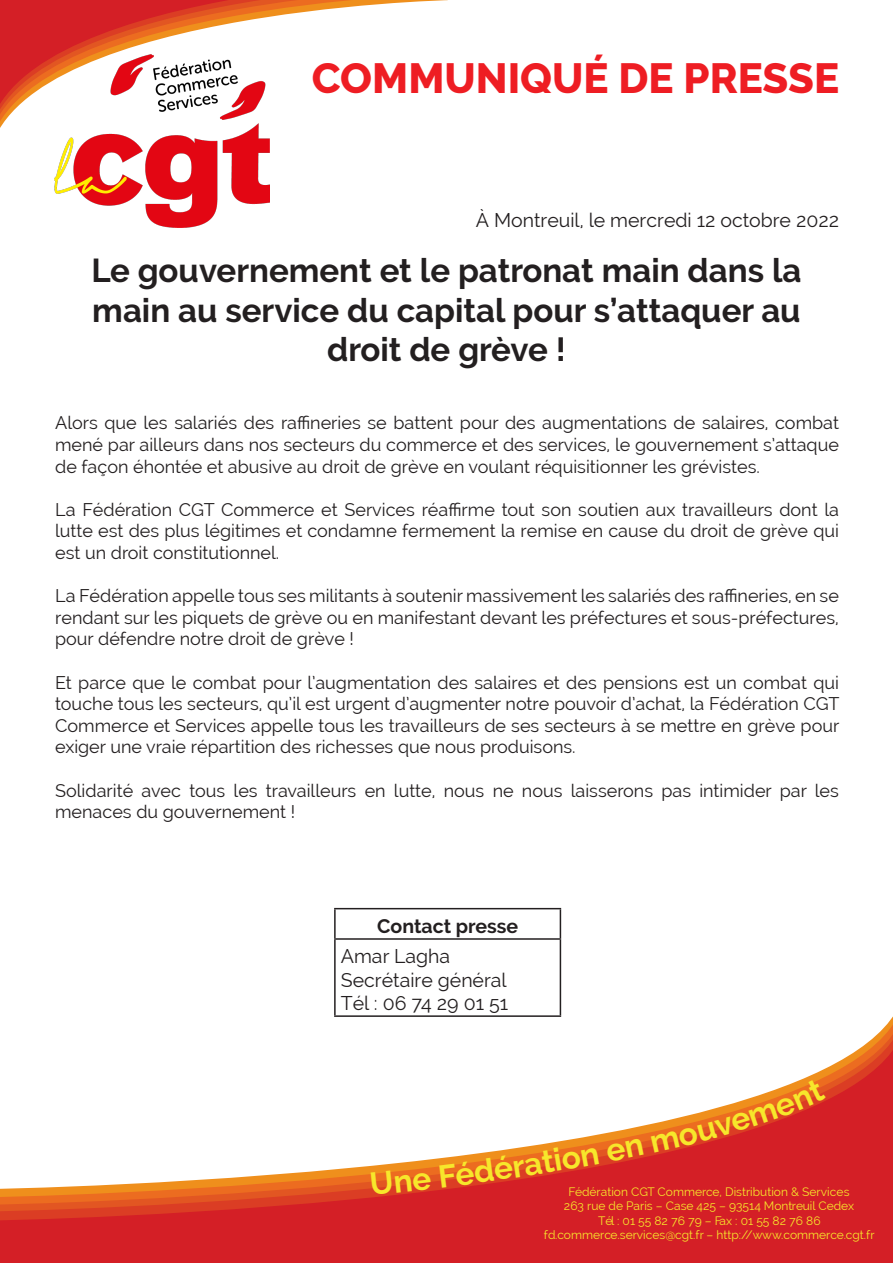
<style>
.page{position:relative;width:893px;height:1263px;background:#fff}
.page>*{position:absolute;margin:0;border:0;box-sizing:border-box;transform-origin:0 0}
.t1{font:800 42px "Raleway";color:#ee1d23}
.t2{font:700 33px/39.6px "Raleway";color:#231f20;text-align:center}
.t3{font:19.5px "Raleway";color:#231f20}
.t4{font:700 19.5px "Raleway";color:#231f20}
.t5{font:18px/21.6px "Raleway";color:#231f20;text-align:justify}
.t6{font:12px/14.4px "Raleway";color:#f7e72b;text-align:center}
</style>
<div class="page">
<img style="left:54px;top:163px;width:215px;height:65px">
<svg style="left:59px;top:157px;width:200px;height:6px"></svg>
<svg style="left:61px;top:0;width:387px;height:157px"></svg>
<svg style="left:61px;top:145px;width:386px;height:6px"></svg>
<svg style="left:61px;top:140px;width:386px;height:5px"></svg>
<svg style="left:0;top:0;width:447px;height:140px"></svg>
<svg style="left:0;top:1018px;width:893px;height:245px"></svg>
<hr style="left:334px;top:908px;width:227px;height:1px;background:#231f20">
<hr style="left:334px;top:909px;width:2px;height:29px;background:#231f20">
<svg style="left:560px;top:909px;width:1px;height:29px"></svg>
<hr style="left:334px;top:938px;width:227px;height:2px;background:#231f20">
<hr style="left:334px;top:940px;width:2px;height:75px;background:#231f20">
<hr style="left:560px;top:940px;width:1px;height:75px;background:#231f20">
<hr style="left:334px;top:1015px;width:227px;height:2px;background:#231f20">
<svg style="left:371px;top:1147px;width:228px;height:48px;background:#e46641"></svg>
<svg style="left:606px;top:1138px;width:38px;height:24px"></svg>
<svg style="left:651px;top:1078px;width:175px;height:75px"></svg>
<p class="t1" style="left:312px;top:55px;width:529px">COMMUNIQUÉ DE PRESSE</p>
<p class="t3" style="left:476px;top:209px;width:365px">À Montreuil, le mercredi 12 octobre 2022</p>
<p class="t2" style="left:91px;top:251px;width:712px">Le gouvernement et le patronat main dans la main au service du capital pour s’attaquer au droit de grève !</p>
<p class="t5" style="left:55px;top:412px;width:785px">Alors que les salariés des raffineries se battent pour des augmentations de salaires, combat mené par ailleurs dans nos secteurs du commerce et des services, le gouvernement s’attaque de façon éhontée et abusive au droit de grève en voulant réquisitionner les grévistes.</p>
<p class="t5" style="left:55px;top:499px;width:785px">La Fédération CGT Commerce et Services réaffirme tout son soutien aux travailleurs dont la lutte est des plus légitimes et condamne fermement la remise en cause du droit de grève qui est un droit constitutionnel.</p>
<p class="t5" style="left:55px;top:585px;width:785px">La Fédération appelle tous ses militants à soutenir massivement les salariés des raffineries, en se rendant sur les piquets de grève ou en manifestant devant les préfectures et sous-préfectures, pour défendre notre droit de grève !</p>
<p class="t5" style="left:55px;top:671px;width:786px">Et parce que le combat pour l’augmentation des salaires et des pensions est un combat qui touche tous les secteurs, qu’il est urgent d’augmenter notre pouvoir d’achat, la Fédération CGT Commerce et Services appelle tous les travailleurs de ses secteurs à se mettre en grève pour exiger une vraie répartition des richesses que nous produisons.</p>
<p class="t5" style="left:55px;top:779px;width:785px">Solidarité avec tous les travailleurs en lutte, nous ne nous laisserons pas intimider par les menaces du gouvernement !</p>
<p class="t4" style="left:377px;top:915px;width:142px">Contact presse</p>
<p class="t3" style="left:341px;top:945px;width:111px">Amar Lagha</p>
<p class="t3" style="left:341px;top:968px;width:167px">Secrétaire général</p>
<p class="t3" style="left:341px;top:992px;width:169px">Tél : 06 74 29 01 51</p>
<p class="t6" style="left:544px;top:1184px;width:332px">Fédération CGT Commerce, Distribution &amp; Services<br>263 rue de Paris – Case 425 – 93514 Montreuil Cedex<br>Tél : 01 55 82 76 79 – Fax : 01 55 82 76 86 fd.commerce.services@cgt.fr – http://www.commerce.cgt.fr</p>
</div>
